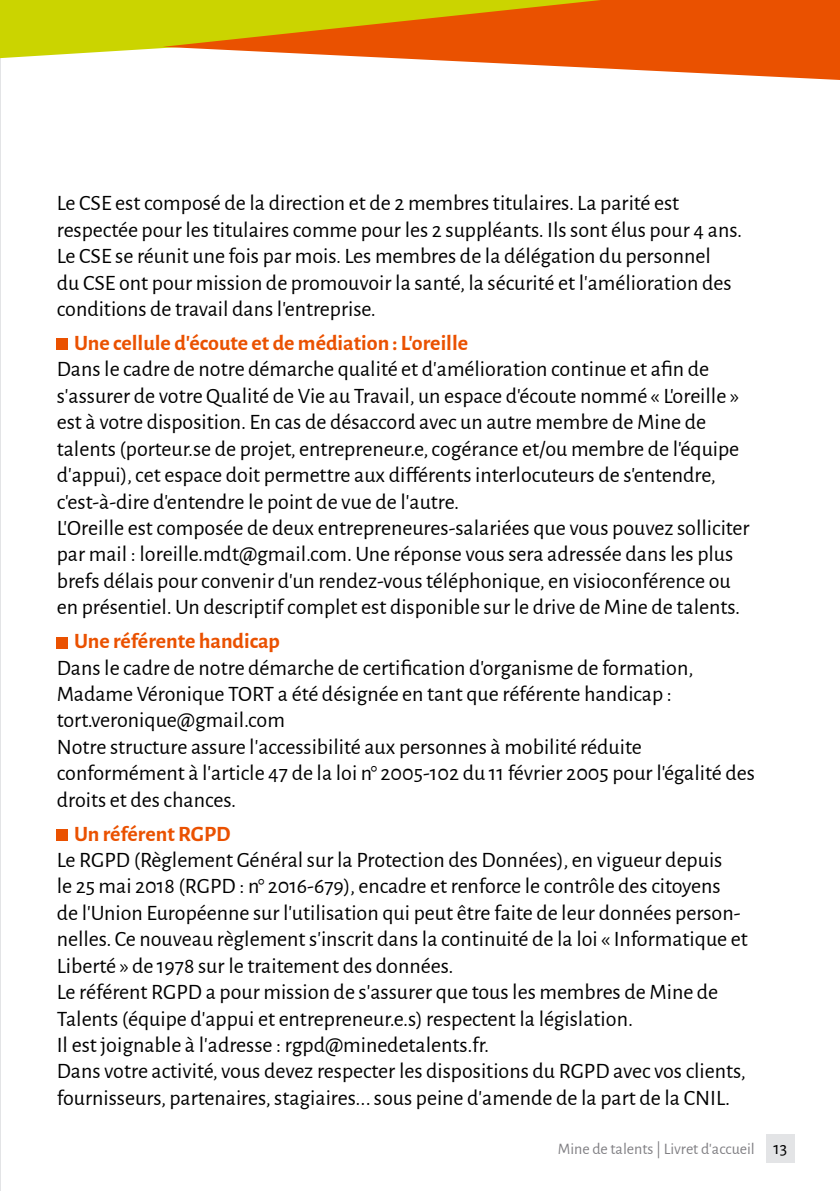
<style>
.page{position:relative;width:840px;height:1191px;background:#fff}
.page>*{position:absolute;margin:0;border:0;box-sizing:border-box;transform-origin:0 0}
.t1{font:22px/26.4px "Alegreya Sans";color:#000}
.t2{font:700 22px "Alegreya Sans";color:#ea5100}
.t3{font:16px "Alegreya Sans";color:#818084}
.s1{font-size:18px;color:#000}
</style>
<div class="page">
<div style="left:765px;top:1134px;width:29px;height:28px;background:#e3e4e6"></div>
<hr style="left:0;top:0;width:1px;height:1191px;background:#e3e4e6">
<svg style="left:0;top:0;width:163px;height:58px;background:#cfd715"></svg>
<svg style="left:163px;top:0;width:676px;height:80px;fill:#ea5100"></svg>
<div style="left:57px;top:339px;width:11px;height:11px;background:#ea5100"></div>
<div style="left:57px;top:637px;width:11px;height:11px;background:#ea5100"></div>
<div style="left:57px;top:829px;width:11px;height:11px;background:#ea5100"></div>
<p class="t1" style="left:57px;top:189px;width:686px">Le CSE est composé de la direction et de 2 membres titulaires. La parité est respectée pour les titulaires comme pour les 2 suppléants. Ils sont élus pour 4 ans.<br>Le CSE se réunit une fois par mois. Les membres de la délégation du personnel<br>du CSE ont pour mission de promouvoir la santé, la sécurité et l’amélioration des conditions de travail dans l’entreprise.</p>
<p class="t2" style="left:74px;top:327px;width:395px">Une cellule d’écoute et de médiation : L’oreille</p>
<p class="t1" style="left:57px;top:355px;width:694px">Dans le cadre de notre démarche qualité et d’amélioration continue et afin de s’assurer de votre Qualité de Vie au Travail, un espace d’écoute nommé « L’oreille » est à votre disposition. En cas de désaccord avec un autre membre de Mine de talents (porteur.se de projet, entrepreneur.e, cogérance et/ou membre de l’équipe d’appui), cet espace doit permettre aux différents interlocuteurs de s’entendre, c’est-à-dire d’entendre le point de vue de l’autre.<br>L’Oreille est composée de deux entrepreneures-salariées que vous pouvez solliciter par mail : loreille.mdt@gmail.com. Une réponse vous sera adressée dans les plus brefs délais pour convenir d’un rendez-vous téléphonique, en visioconférence ou en présentiel. Un descriptif complet est disponible sur le drive de Mine de talents.</p>
<p class="t2" style="left:74px;top:625px;width:207px">Une référente handicap</p>
<p class="t1" style="left:57px;top:653px;width:699px">Dans le cadre de notre démarche de certification d’organisme de formation, Madame Véronique TORT a été désignée en tant que référente handicap : tort.veronique@gmail.com<br>Notre structure assure l’accessibilité aux personnes à mobilité réduite conformément à l’article 47 de la loi n° 2005-102 du 11 février 2005 pour l’égalité des droits et des chances.</p>
<p class="t2" style="left:74px;top:817px;width:158px">Un référent RGPD</p>
<p class="t1" style="left:57px;top:845px;width:692px">Le RGPD (Règlement Général sur la Protection des Données), en vigueur depuis<br>le 25 mai 2018 (RGPD : n° 2016-679), encadre et renforce le contrôle des citoyens<br>de l’Union Européenne sur l’utilisation qui peut être faite de leur données person&shy;nelles. Ce nouveau règlement s’inscrit dans la continuité de la loi « Informatique et Liberté » de 1978 sur le traitement des données.<br>Le référent RGPD a pour mission de s’assurer que tous les membres de Mine de Talents (équipe d’appui et entrepreneur.e.s) respectent la législation.<br>Il est joignable à l’adresse : rgpd@minedetalents.fr.<br>Dans votre activité, vous devez respecter les dispositions du RGPD avec vos clients, fournisseurs, partenaires, stagiaires... sous peine d’amende de la part de la CNIL.</p>
<p class="t3" style="left:557px;top:1138px;width:231px">Mine de talents | Livret d’accueil <span class="s1">13</span></p>
</div>
